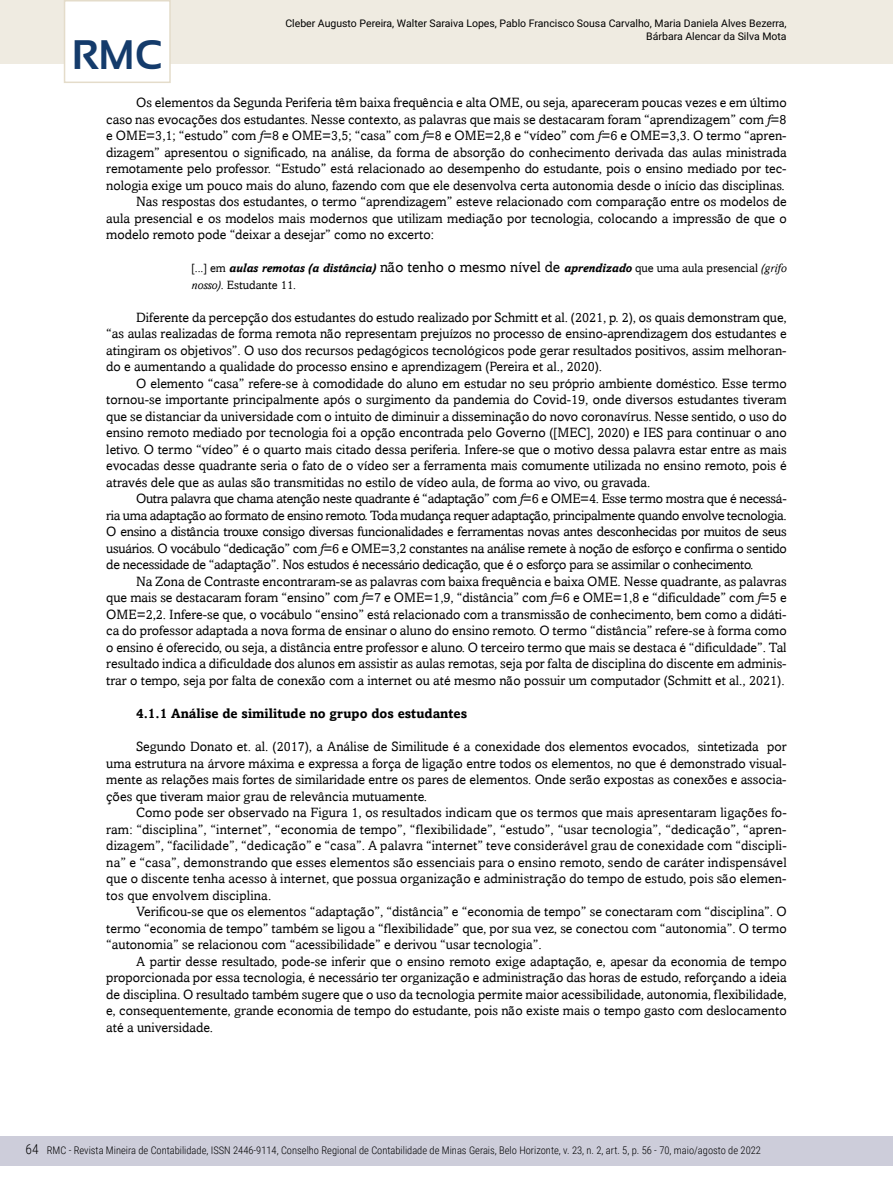
<style>
.page{position:relative;width:893px;height:1191px;background:#fff}
.page>*{position:absolute;margin:0;border:0;box-sizing:border-box;transform-origin:0 0}
.t1{font:700 41.25px "Sansation";color:#143b6b}
.t2{font:13.5px/16.5px "Amasis";color:#000;text-align:justify}
.t3{font:700 13.5px "Amasis";color:#000}
.t4{font:300 13.5px "Roboto Condensed";color:#000}
.t5{font:12px/16.5px "Amasis";color:#000}
.t6{font:300 10.5px "Roboto Condensed";color:#000}
.t7{font:10.5px/12.6px "Roboto";color:#000;text-align:right}
.s1{font-style:italic}
.s2{font-weight:700;font-style:italic}
.s3{font-size:15px}
</style>
<div class="page">
<div style="left:0;top:1135px;width:893px;height:30px;background:#cdcdda"></div>
<div style="left:0;top:0;width:893px;height:64px;background:#efebe1"></div>
<div style="left:64px;top:0;width:107px;height:83px;background:#fff;border:2px solid #e4dcca"></div>
<h1 class="t1" style="left:72px;top:32px;width:92px">RMC</h1>
<p class="t7" style="left:285px;top:17px;width:503px">Cleber Augusto Pereira, Walter Saraiva Lopes, Pablo Francisco Sousa Carvalho, Maria Daniela Alves Bezerra,<br>Bárbara Alencar da Silva Mota</p>
<p class="t2" style="left:136px;top:94px;width:652px">Os elementos da Segunda Periferia têm baixa frequência e alta OME, ou seja, apareceram poucas vezes e em último</p>
<p class="t2" style="left:106px;top:111px;width:682px">caso nas evocações dos estudantes. Nesse contexto, as palavras que mais se destacaram foram “aprendizagem” com <span class="s1">f</span>=8</p>
<p class="t2" style="left:106px;top:127px;width:682px">e OME=3,1; “estudo” com <span class="s1">f</span>=8 e OME=3,5; “casa” com <span class="s1">f</span>=8 e OME=2,8 e “vídeo” com <span class="s1">f</span>=6 e OME=3,3. O termo “apren-</p>
<p class="t2" style="left:106px;top:144px;width:682px">dizagem” apresentou o significado, na análise, da forma de absorção do conhecimento derivada das aulas ministrada</p>
<p class="t2" style="left:106px;top:160px;width:682px">remotamente pelo professor. “Estudo” está relacionado ao desempenho do estudante, pois o ensino mediado por tec-</p>
<p class="t2" style="left:106px;top:177px;width:680px">nologia exige um pouco mais do aluno, fazendo com que ele desenvolva certa autonomia desde o início das disciplinas.</p>
<p class="t2" style="left:136px;top:193px;width:652px">Nas respostas dos estudantes, o termo “aprendizagem” esteve relacionado com comparação entre os modelos de</p>
<p class="t2" style="left:106px;top:210px;width:682px">aula presencial e os modelos mais modernos que utilizam mediação por tecnologia, colocando a impressão de que o</p>
<p class="t2" style="left:106px;top:226px;width:329px">modelo remoto pode “deixar a desejar” como no excerto:</p>
<p class="t5" style="left:191px;top:260px;width:597px">[...] em <span class="s2">aulas remotas (a distância)</span> <span class="s3">não tenho o mesmo nível de</span> <span class="s2">aprendizado</span> que uma aula presencial <span class="s1">(grifo nosso)</span>. Estudante 11.</p>
<p class="t2" style="left:106px;top:309px;width:682px;text-indent:30px">Diferente da percepção dos estudantes do estudo realizado por Schmitt et al. (2021, p. 2), os quais demonstram que, “as aulas realizadas de forma remota não representam prejuízos no processo de ensino-aprendizagem dos estudantes e atingiram os objetivos”. O uso dos recursos pedagógicos tecnológicos pode gerar resultados positivos, assim melhoran&shy;do e aumentando a qualidade do processo ensino e aprendizagem (Pereira et al., 2020).</p>
<p class="t2" style="left:106px;top:375px;width:682px;text-indent:30px">O elemento “casa” refere-se à comodidade do aluno em estudar no seu próprio ambiente doméstico. Esse termo tornou-se importante principalmente após o surgimento da pandemia do Covid-19, onde diversos estudantes tiveram que se distanciar da universidade com o intuito de diminuir a disseminação do novo coronavírus. Nesse sentido, o uso do ensino remoto mediado por tecnologia foi a opção encontrada pelo Governo ([MEC], 2020) e IES para continuar o ano letivo. O termo “vídeo” é o quarto mais citado dessa periferia. Infere-se que o motivo dessa palavra estar entre as mais evocadas desse quadrante seria o fato de o vídeo ser a ferramenta mais comumente utilizada no ensino remoto, pois é através dele que as aulas são transmitidas no estilo de vídeo aula, de forma ao vivo, ou gravada.</p>
<p class="t2" style="left:106px;top:490px;width:682px;text-indent:30px">Outra palavra que chama atenção neste quadrante é “adaptação” com <span class="s1">f</span>=6 e OME=4. Esse termo mostra que é necessá&shy;ria uma adaptação ao formato de ensino remoto. Toda mudança requer adaptação, principalmente quando envolve tecnologia.<br>O ensino a distância trouxe consigo diversas funcionalidades e ferramentas novas antes desconhecidas por muitos de seus usuários. O vocábulo “dedicação” com <span class="s1">f</span>=6 e OME=3,2 constantes na análise remete à noção de esforço e confirma o sentido de necessidade de “adaptação”. Nos estudos é necessário dedicação, que é o esforço para se assimilar o conhecimento.</p>
<p class="t2" style="left:106px;top:573px;width:682px;text-indent:30px">Na Zona de Contraste encontraram-se as palavras com baixa frequência e baixa OME. Nesse quadrante, as palavras que mais se destacaram foram “ensino” com <span class="s1">f</span>=7 e OME=1,9, “distância” com <span class="s1">f</span>=6 e OME=1,8 e “dificuldade” com <span class="s1">f</span>=5 e OME=2,2. Infere-se que, o vocábulo “ensino” está relacionado com a transmissão de conhecimento, bem como a didáti&shy;ca do professor adaptada a nova forma de ensinar o aluno do ensino remoto. O termo “distância” refere-se à forma como o ensino é oferecido, ou seja, a distância entre professor e aluno. O terceiro termo que mais se destaca é “dificuldade”. Tal resultado indica a dificuldade dos alunos em assistir as aulas remotas, seja por falta de disciplina do discente em adminis&shy;trar o tempo, seja por falta de conexão com a internet ou até mesmo não possuir um computador (Schmitt et al., 2021).</p>
<p class="t3" style="left:136px;top:705px;width:333px">4.1.1 Análise de similitude no grupo dos estudantes</p>
<p class="t2" style="left:106px;top:738px;width:682px;text-indent:30px">Segundo Donato et. al. (2017), a Análise de Similitude é a conexidade dos elementos evocados, sintetizada por uma estrutura na árvore máxima e expressa a força de ligação entre todos os elementos, no que é demonstrado visual&shy;mente as relações mais fortes de similaridade entre os pares de elementos. Onde serão expostas as conexões e associa&shy;ções que tiveram maior grau de relevância mutuamente.</p>
<p class="t2" style="left:106px;top:804px;width:682px;text-indent:30px">Como pode ser observado na Figura 1, os resultados indicam que os termos que mais apresentaram ligações fo&shy;ram: “disciplina”, “internet”, “economia de tempo”, “flexibilidade”, “estudo”, “usar tecnologia”, “dedicação”, “apren&shy;dizagem”, “facilidade”, “dedicação” e “casa”. A palavra “internet” teve considerável grau de conexidade com “discipli&shy;na” e “casa”, demonstrando que esses elementos são essenciais para o ensino remoto, sendo de caráter indispensável que o discente tenha acesso à internet, que possua organização e administração do tempo de estudo, pois são elemen&shy;tos que envolvem disciplina.</p>
<p class="t2" style="left:106px;top:903px;width:682px;text-indent:30px">Verificou-se que os elementos “adaptação”, “distância” e “economia de tempo” se conectaram com “disciplina”. O termo “economia de tempo” também se ligou a “flexibilidade” que, por sua vez, se conectou com “autonomia”. O termo “autonomia” se relacionou com “acessibilidade” e derivou “usar tecnologia”.</p>
<p class="t2" style="left:106px;top:952px;width:682px;text-indent:30px">A partir desse resultado, pode-se inferir que o ensino remoto exige adaptação, e, apesar da economia de tempo proporcionada por essa tecnologia, é necessário ter organização e administração das horas de estudo, reforçando a ideia de disciplina. O resultado também sugere que o uso da tecnologia permite maior acessibilidade, autonomia, flexibilidade, e, consequentemente, grande economia de tempo do estudante, pois não existe mais o tempo gasto com deslocamento até a universidade.</p>
<p class="t4" style="left:26px;top:1140px;width:15px">64</p>
<p class="t6" style="left:47px;top:1143px;width:716px">RMC - Revista Mineira de Contabilidade, ISSN 2446-9114, Conselho Regional de Contabilidade de Minas Gerais, Belo Horizonte, v. 23, n. 2, art. 5, p. 56 - 70, maio/agosto de 2022</p>
</div>
